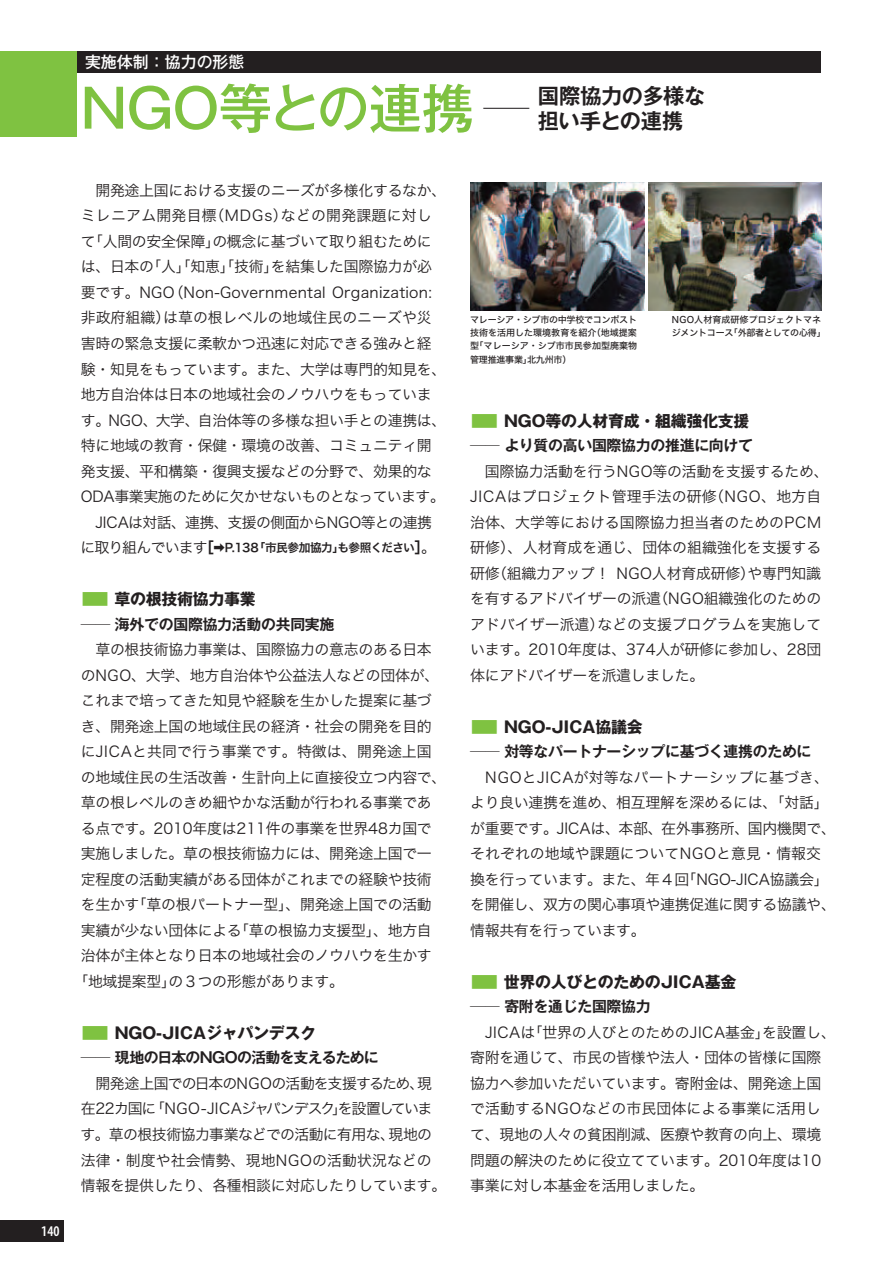
<style>
.page{position:relative;width:893px;height:1263px;background:#fff}
.page>*{position:absolute;margin:0;border:0;box-sizing:border-box;transform-origin:0 0}
.t1{font:500 53.1px "Gothic MB101 Pro";letter-spacing:-.005em;color:#7fc241}
.t2{font:700 21.3px/25.5px "Gothic MB101 Pro De";letter-spacing:-.02em;color:#231f20}
.t3{font:700 15.9px "Gothic MB101 Pro";letter-spacing:-.015em;color:#231f20}
.t4{font:500 15.9px "Gothic MB101 Pro";color:#fff}
.t5{font:14.85px/25.5px "Hira Kaku Pro W3";letter-spacing:-.02em;color:#231f20}
.t6{font:14.85px/25.5px "Hira Kaku Pro W3";color:#231f20}
.t7{font:700 14.85px "Gothic MB101 Pro De";letter-spacing:-.02em;color:#231f20}
.t8{font:14.85px "Hira Kaku Pro W3";letter-spacing:.005em;color:#231f20}
.t9{font:700 14.85px "Gothic MB101 Pro De";letter-spacing:-.05em;color:#231f20}
.t10{font:600 condensed 14.85px "Myriad Pro";color:#fff}
.t11{font:11.7px "Hira Kaku Pro W6";letter-spacing:-.04em;color:#231f20}
.t12{font:9px/13.4px "Hira Kaku Std W5";letter-spacing:-.005em;color:#231f20;text-align:justify}
.s1{font-family:"Hira Kaku Pro W3";font-size:14.85px}
.s2{font-size:14.85px}
.s3{color:#7fc241}
</style>
<div class="page">
<div style="left:77px;top:51px;width:744px;height:21px;background:#231f20"></div>
<div style="left:0;top:51px;width:77px;height:85px;background:#7fc241"></div>
<img style="left:470px;top:183px;width:174px;height:127px">
<img style="left:649px;top:183px;width:172px;height:127px">
<div style="left:0;top:1220px;width:64px;height:22px;background:#231f20"></div>
<p class="t10" style="left:41px;top:1222px;width:20px">140</p>
<p class="t4" style="left:85px;top:48px;width:161px">実施体制：協力の形態</p>
<h1 class="t1" style="left:81px;top:64px;width:450px">NGO等との連携 <sup>─</sup></h1>
<h2 class="t2" style="left:538px;top:80px;width:169px">国際協力の多様な担い手との連携　</h2>
<p class="t5" style="left:81px;top:177px;width:367px">　開発途上国における支援のニーズが多様化するなか、ミレニアム開発目標（MDGs）などの開発課題に対して「人間の安全保障」の概念に基づいて取り組むためには、日本の「人」「知恵」「技術」を結集した国際協力が必要です。NGO（Non-Governmental Organization:非政府組織）は草の根レベルの地域住民のニーズや災害時の緊急支援に柔軟かつ迅速に対応できる強みと経験・知見をもっています。また、大学は専門的知見を、地方自治体は日本の地域社会のノウハウをもっています。NGO、大学、自治体等の多様な担い手との連携は、特に地域の教育・保健・環境の改善、コミュニティ開発支援、平和構築・復興支援などの分野で、効果的な<br>ODA事業実施のために欠かせないものとなっています。　JICAは対話、連携、支援の側面からNGO等との連携</p>
<p class="t11" style="left:80px;top:537px;width:357px"><span class="s1">に取り組んでいます</span><span class="s2">［</span>➡P.138「市民参加協力」も参照ください<span class="s2">］</span><span class="s1">。</span></p>
<p class="t3" style="left:81px;top:586px;width:177px"><span class="s3">■</span> 草の根技術協力事業</p>
<p class="t7" style="left:81px;top:612px;width:255px">── 海外での国際協力活動の共同実施</p>
<p class="t5" style="left:81px;top:636px;width:353px">　草の根技術協力事業は、国際協力の意志のある日本</p>
<p class="t5" style="left:81px;top:661px;width:360px">のNGO、大学、地方自治体や公益法人などの団体が、</p>
<p class="t5" style="left:81px;top:687px;width:353px">これまで培ってきた知見や経験を生かした提案に基づ</p>
<p class="t5" style="left:81px;top:712px;width:353px">き、開発途上国の地域住民の経済・社会の開発を目的</p>
<p class="t8" style="left:81px;top:738px;width:352px">にJICAと共同で行う事業です。特徴は、開発途上国</p>
<p class="t5" style="left:81px;top:763px;width:367px">の地域住民の生活改善・生計向上に直接役立つ内容で、</p>
<p class="t5" style="left:81px;top:789px;width:353px">草の根レベルのきめ細やかな活動が行われる事業であ</p>
<p class="t5" style="left:81px;top:814px;width:353px">る点です。2010年度は211件の事業を世界48カ国で</p>
<p class="t5" style="left:81px;top:840px;width:353px">実施しました。草の根技術協力には、開発途上国で一</p>
<p class="t5" style="left:81px;top:865px;width:353px">定程度の活動実績がある団体がこれまでの経験や技術</p>
<p class="t5" style="left:81px;top:891px;width:353px">を生かす「草の根パートナー型」、開発途上国での活動</p>
<p class="t5" style="left:81px;top:916px;width:353px">実績が少ない団体による「草の根協力支援型」、地方自</p>
<p class="t5" style="left:81px;top:942px;width:353px">治体が主体となり日本の地域社会のノウハウを生かす</p>
<p class="t5" style="left:73px;top:967px;width:272px">「地域提案型」の３つの形態があります。</p>
<p class="t3" style="left:81px;top:1020px;width:237px"><span class="s3">■</span> NGO-JICAジャパンデスク</p>
<p class="t9" style="left:81px;top:1045px;width:299px">── 現地の日本のNGOの活動を支えるために</p>
<p class="t5" style="left:81px;top:1069px;width:367px">　開発途上国での日本のNGOの活動を支援するため、現在22カ国に「NGO-JICAジャパンデスク」を設置しています。草の根技術協力事業などでの活動に有用な、現地の法律・制度や社会情勢、現地NGOの活動状況などの情報を提供したり、各種相談に対応したりしています。</p>
<p class="t12" style="left:470px;top:313px;width:168px">マレーシア・シブ市の中学校でコンポスト技術を活用した環境教育を紹介（地域提案型「マレーシア・シブ市市民参加型廃棄物管理推進事業」北九州市）</p>
<p class="t12" style="left:672px;top:313px;width:155px">NGO人材育成研修プロジェクトマネジメントコース「外部者としての心得」</p>
<p class="t3" style="left:470px;top:407px;width:281px"><span class="s3">■</span> NGO等の人材育成・組織強化支援</p>
<p class="t7" style="left:470px;top:433px;width:284px">── より質の高い国際協力の推進に向けて</p>
<p class="t6" style="left:470px;top:457px;width:360px">　国際協力活動を行うNGO等の活動を支援するため、<br>JICAはプロジェクト管理手法の研修（NGO、地方自治体、大学等における国際協力担当者のためのPCM研修）、人材育成を通じ、団体の組織強化を支援する研修（組織力アップ！ NGO人材育成研修）や専門知識を有するアドバイザーの派遣（NGO組織強化のためのアドバイザー派遣）などの支援プログラムを実施しています。2010年度は、374人が研修に参加し、28団体にアドバイザーを派遣しました。</p>
<p class="t3" style="left:470px;top:713px;width:174px"><span class="s3">■</span> NGO-JICA協議会</p>
<p class="t7" style="left:470px;top:739px;width:343px">── 対等なパートナーシップに基づく連携のために</p>
<p class="t5" style="left:470px;top:763px;width:367px">　NGOとJICAが対等なパートナーシップに基づき、より良い連携を進め、相互理解を深めるには、「対話」が重要です。JICAは、本部、在外事務所、国内機関で、それぞれの地域や課題についてNGOと意見・情報交換を行っています。また、年４回「NGO-JICA協議会」を開催し、双方の関心事項や連携促進に関する協議や、情報共有を行っています。</p>
<p class="t3" style="left:470px;top:968px;width:268px"><span class="s3">■</span> 世界の人びとのためのJICA基金</p>
<p class="t7" style="left:470px;top:994px;width:182px">── 寄附を通じた国際協力</p>
<p class="t5" style="left:470px;top:1018px;width:367px">　JICAは「世界の人びとのためのJICA基金」を設置し、寄附を通じて、市民の皆様や法人・団体の皆様に国際協力へ参加いただいています。寄附金は、開発途上国で活動するNGOなどの市民団体による事業に活用して、現地の人々の貧困削減、医療や教育の向上、環境問題の解決のために役立てています。2010年度は10事業に対し本基金を活用しました。</p>
</div>
